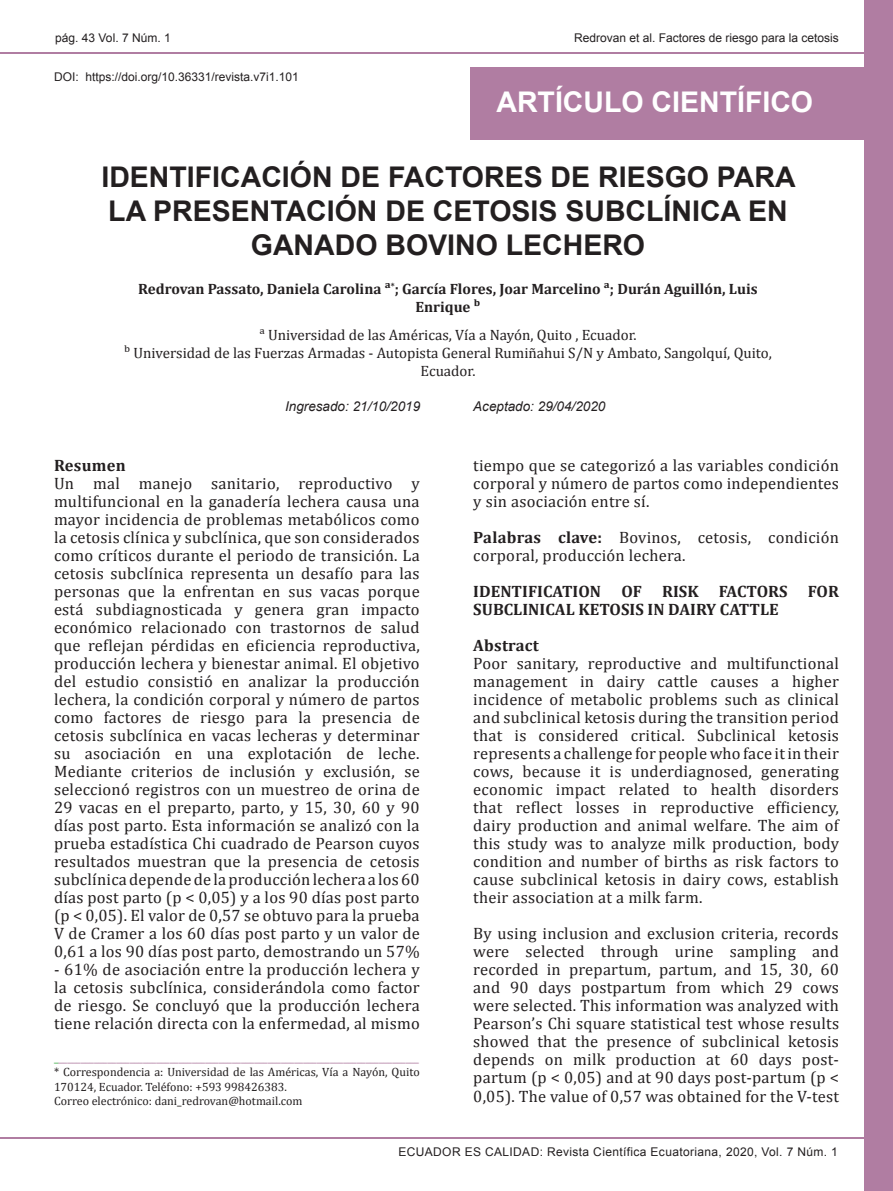
<style>
.page{position:relative;width:893px;height:1191px;background:#fff}
.page>*{position:absolute;margin:0;border:0;box-sizing:border-box;transform-origin:0 0}
.t1{font:700 28.5px/34.2px "Arial";color:#231f20;text-align:center}
.t2{font:700 28.5px "Arial";color:#fff}
.t3{font:16.5px/18px "Cambria";letter-spacing:.015em;color:#231f20;text-align:justify}
.t4{font:700 16.5px/18px "Cambria";letter-spacing:.005em;color:#231f20}
.t5{font:15px/18px "Cambria";color:#231f20;text-align:center}
.t6{font:700 15px/18px "Cambria";color:#231f20;text-align:center}
.t7{font:italic 13.5px "Arial";color:#231f20}
.t8{font:12px/14.4px "Cambria";color:#231f20}
.t9{font:12px "Arial";color:#231f20}
.t10{font:12px "Arial";letter-spacing:.03em;color:#231f20}
.s1{color:#40ae49}
.s2{color:#b07da2}
.s3{font-weight:700}
</style>
<div class="page">
<hr style="left:0;top:1137px;width:893px;height:1px;background:#b07da2">
<hr style="left:0;top:53px;width:893px;height:1px;background:#b07da2">
<div style="left:865px;top:0;width:28px;height:1191px;background:#b07da2"></div>
<div style="left:471px;top:67px;width:422px;height:73px;background:#b07da2"></div>
<p class="t9" style="left:55px;top:32px;width:117px">pág. 43 Vol. 7 Núm. 1</p>
<p class="t9" style="left:54px;top:70px;width:246px">DOI: https://doi.org/10.36331/revista.v7i1.101</p>
<p class="t9" style="left:574px;top:32px;width:266px">Redrovan et al. Factores de riesgo para la cetosis</p>
<h1 class="t2" style="left:496px;top:86px;width:318px">ARTÍCULO CIENTÍFICO</h1>
<h1 class="t1" style="left:101px;top:160px;width:696px">IDENTIFICACIÓN DE FACTORES DE RIESGO PARA<br>LA PRESENTACIÓN DE CETOSIS SUBCLÍNICA EN<br>GANADO BOVINO LECHERO</h1>
<p class="t6" style="left:138px;top:279px;width:621px">Redrovan Passato, Daniela Carolina a<sup>*</sup>; García Flores, Joar Marcelino a; Durán Aguillón, Luis<br>Enrique b</p>
<p class="t5" style="left:124px;top:325px;width:649px">a Universidad de las Américas, Vía a Nayón, Quito , Ecuador.<br>b Universidad de las Fuerzas Armadas - Autopista General Rumiñahui S/N y Ambato, Sangolquí, Quito,<br>Ecuador.</p>
<p class="t7" style="left:285px;top:398px;width:137px">Ingresado: 21/10/2019</p>
<p class="t7" style="left:473px;top:398px;width:134px">Aceptado: 29/04/2020</p>
<p class="t4" style="left:54px;top:456px;width:73px">Resumen</p>
<p class="t3" style="left:54px;top:474px;width:367px">Un mal manejo sanitario, reproductivo y multifuncional en la ganadería lechera causa una mayor incidencia de problemas metabólicos como la cetosis clínica y subclínica, que son considerados como críticos durante el periodo de transición. La cetosis subclínica representa un desafío para las personas que la enfrentan en sus vacas porque está subdiagnosticada y genera gran impacto económico relacionado con trastornos de salud que reflejan pérdidas en eficiencia reproductiva, producción lechera y bienestar animal. El objetivo del estudio consistió en analizar la producción lechera, la condición corporal y número de partos como factores de riesgo para la presencia de cetosis subclínica en vacas lecheras y determinar su asociación en una explotación de leche.<br>Mediante criterios de inclusión y exclusión, se seleccionó registros con un muestreo de orina de 29 vacas en el preparto, parto, y 15, 30, 60 y 90 días post parto. Esta información se analizó con la prueba estadística Chi cuadrado de Pearson cuyos resultados muestran que la presencia de cetosis subclínica depende de la producción lechera a los 60 días post parto (p &lt; 0,05) y a los 90 días post parto (p &lt; 0,05). El valor de 0,57 se obtuvo para la prueba V de Cramer a los 60 días post parto y un valor de 0,61 a los 90 días post parto, demostrando un 57%</p>
<p class="t3" style="left:54px;top:960px;width:367px">- 61% de asociación entre la producción lechera y la cetosis subclínica, considerándola como factor de riesgo. Se concluyó que la producción lechera tiene relación directa con la enfermedad, al mismo</p>
<p class="t8" style="left:54px;top:1050px;width:367px"><span class="s1">_</span><span class="s2">_________________________________________________________________________________ </span>* Correspondencia a: Universidad de las Américas, Vía a Nayón, Quito 170124, Ecuador. Teléfono: +593 998426383.<br>Correo electrónico: dani_redrovan@hotmail.com</p>
<p class="t3" style="left:473px;top:456px;width:367px">tiempo que se categorizó a las variables condición corporal y número de partos como independientes y sin asociación entre sí.</p>
<p class="t3" style="left:473px;top:528px;width:367px"><span class="s3">Palabras clave:</span> Bovinos, cetosis, condición corporal, producción lechera.</p>
<p class="t4" style="left:473px;top:582px;width:367px">IDENTIFICATION OF RISK FACTORS FOR<br>SUBCLINICAL KETOSIS IN DAIRY CATTLE</p>
<p class="t4" style="left:473px;top:636px;width:67px">Abstract</p>
<p class="t3" style="left:473px;top:654px;width:367px">Poor sanitary, reproductive and multifunctional management in dairy cattle causes a higher incidence of metabolic problems such as clinical and subclinical ketosis during the transition period that is considered critical. Subclinical ketosis represents a challenge for people who face it in their cows, because it is underdiagnosed, generating economic impact related to health disorders that reflect losses in reproductive efficiency, dairy production and animal welfare. The aim of this study was to analyze milk production, body condition and number of births as risk factors to cause subclinical ketosis in dairy cows, establish their association at a milk farm.</p>
<p class="t3" style="left:473px;top:924px;width:367px">By using inclusion and exclusion criteria, records were selected through urine sampling and recorded in prepartum, partum, and 15, 30, 60 and 90 days postpartum from which 29 cows were selected. This information was analyzed with Pearson’s Chi square statistical test whose results showed that the presence of subclinical ketosis depends on milk production at 60 days post&shy;partum (p &lt; 0,05) and at 90 days post-partum (p &lt; 0,05). The value of 0,57 was obtained for the V-test</p>
<p class="t10" style="left:398px;top:1144px;width:441px">ECUADOR ES CALIDAD: Revista Científica Ecuatoriana, 2020, Vol. 7 Núm. 1</p>
</div>
